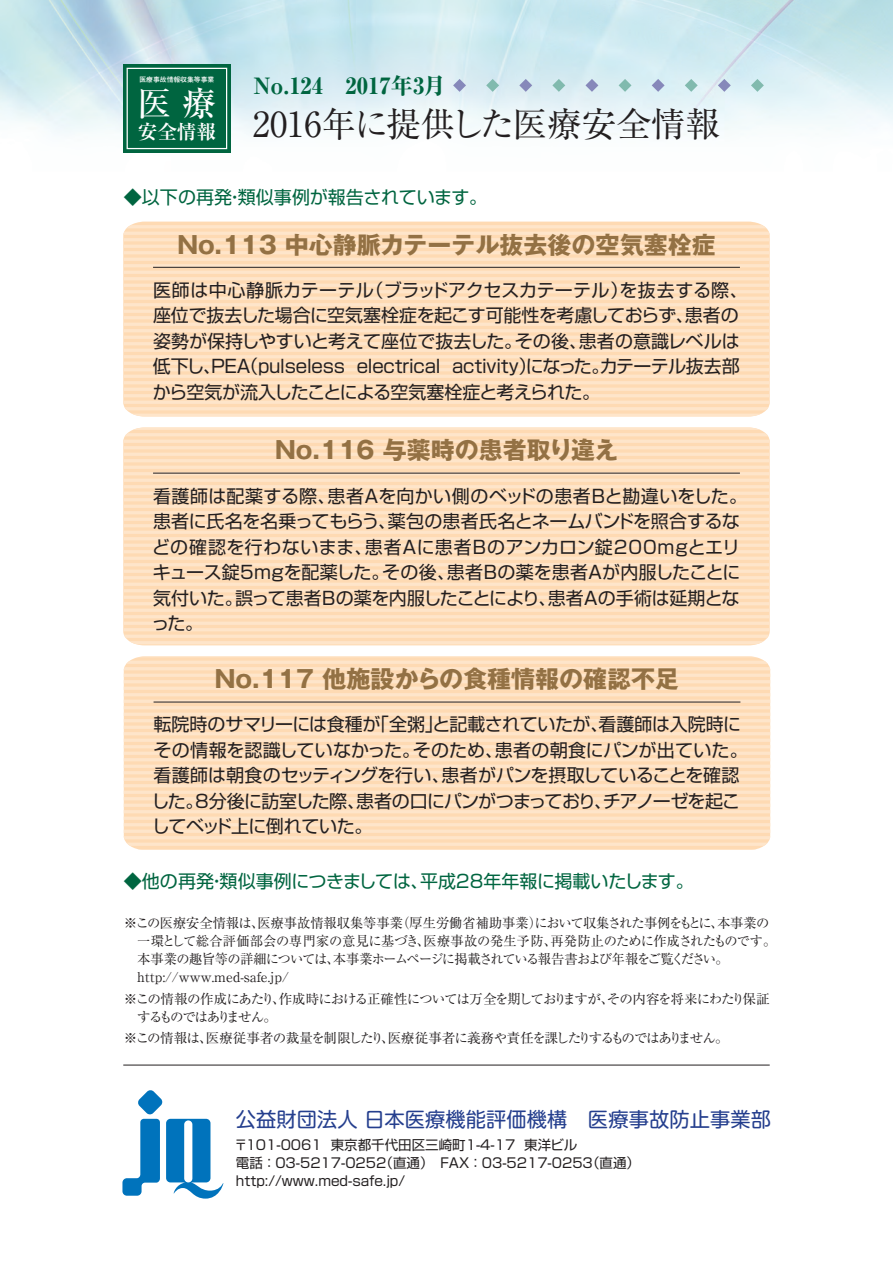
<style>
.page{position:relative;width:893px;height:1263px;background:#fff}
.page>*{position:absolute;margin:0;border:0;box-sizing:border-box;transform-origin:0 0}
.t1{font:34.5px "Ryumin Pro Regular 90 msp RKSJ H";color:#231f20}
.t2{font:33.75px "Ryumin Pro Medium 90 msp RKSJ H";color:#fff}
.t3{font:24px "Gothic MB101 Pro Bold 90 msp RKSJ H";color:#937144}
.t4{font:22.5px "Ryumin Pro Heavy 90 msp RKSJ H";color:#006540}
.t5{font:20.25px "Shin M Go Pro Regular 90 msp RKSJ H";letter-spacing:.005em;color:#253f8e}
.t6{font:19.5px "Ryumin Pro Bold 90 msp RKSJ H";color:#fff}
.t7{font:18px/25.5px "Shin Go Pro Regular 90 msp RKSJ H";letter-spacing:-.01em;color:#231f20}
.t8{font:18px "Shin Go Pro Regular 90 msp RKSJ H";letter-spacing:-.005em;color:#006540}
.t9{font:13.5px/18px "Shin Go Pro Regular 90 msp RKSJ H";color:#231f20}
.t10{font:13.5px "Ryumin Pro Regular 90 msp RKSJ H";color:#231f20}
.t11{font:13.5px/18px "Ryumin Pro Regular 90 msp RKSJ H";letter-spacing:-.085em;color:#231f20}
.t12{font:13.5px "Ryumin Pro Regular 90 msp RKSJ H";letter-spacing:-.02em;color:#231f20}
.t13{font:13.5px "Ryumin Pro Regular 90 msp RKSJ H";letter-spacing:-.065em;color:#231f20}
.t14{font:13.5px "Ryumin Pro Regular 90 msp RKSJ H";letter-spacing:-.075em;color:#231f20}
.t15{font:6.75px "Futo Go B101 Pro Bold 90 msp RKSJ H";color:#fff}
</style>
<div class="page">
<svg style="left:486px;top:79px;width:13px;height:13px"></svg>
<svg style="left:519px;top:79px;width:13px;height:13px"></svg>
<svg style="left:453px;top:79px;width:13px;height:13px"></svg>
<svg style="left:552px;top:79px;width:13px;height:13px"></svg>
<svg style="left:585px;top:79px;width:13px;height:13px"></svg>
<svg style="left:618px;top:79px;width:13px;height:13px"></svg>
<svg style="left:652px;top:79px;width:12px;height:13px"></svg>
<svg style="left:685px;top:79px;width:13px;height:13px"></svg>
<svg style="left:718px;top:79px;width:13px;height:13px"></svg>
<svg style="left:751px;top:79px;width:13px;height:13px"></svg>
<div style="left:123px;top:64px;width:108px;height:89px;background:#006540"></div>
<div style="left:127px;top:68px;width:100px;height:81px;border:1px solid #fff"></div>
<svg style="left:123px;top:222px;width:647px;height:194px;background:#fddfbe"></svg>
<hr style="left:153px;top:267px;width:587px;height:1px;background:#231f20">
<svg style="left:124px;top:656px;width:646px;height:194px;background:#fddebe"></svg>
<hr style="left:154px;top:702px;width:586px;height:1px;background:#231f20">
<hr style="left:123px;top:1065px;width:647px;height:1px;background:#231f20">
<svg style="left:122px;top:1090px;width:101px;height:109px"></svg>
<svg style="left:123px;top:428px;width:647px;height:217px;background:#fddfbe"></svg>
<hr style="left:153px;top:473px;width:587px;height:1px;background:#231f20">
<p class="t15" style="left:139px;top:77px;width:76px">医療事故情報収集等事業</p>
<p class="t4" style="left:254px;top:77px;width:193px">No.124　2017年3月</p>
<h2 class="t2" style="left:137px;top:90px;width:80px">医 療</h2>
<p class="t6" style="left:138px;top:124px;width:80px">安全情報</p>
<h1 class="t1" style="left:253px;top:111px;width:469px">2016年に提供した医療安全情報</h1>
<p class="t8" style="left:124px;top:191px;width:365px">◆以下の再発・類似事例が報告されています。</p>
<h3 class="t3" style="left:176px;top:235px;width:541px">Ｎｏ.１１３ 中心静脈カテーテル抜去後の空気塞栓症</h3>
<p class="t7" style="left:153px;top:280px;width:596px">医師は中心静脈カテーテル（ブラッドアクセスカテーテル）を抜去する際、座位で抜去した場合に空気塞栓症を起こす可能性を考慮しておらず、患者の姿勢が保持しやすいと考えて座位で抜去した。その後、患者の意識レベルは低下し、PEA（pulseless electrical activity）になった。カテーテル抜去部から空気が流入したことによる空気塞栓症と考えられた。</p>
<h3 class="t3" style="left:273px;top:441px;width:346px">Ｎｏ.１１６ 与薬時の患者取り違え</h3>
<p class="t7" style="left:151px;top:485px;width:597px">看護師は配薬する際、患者Ａを向かい側のベッドの患者Ｂと勘違いをした。患者に氏名を名乗ってもらう、薬包の患者氏名とネームバンドを照合するなどの確認を行わないまま、患者Ａに患者Ｂのアンカロン錠200mgとエリキュース錠5mgを配薬した。その後、患者Ｂの薬を患者Ａが内服したことに気付いた。誤って患者Ｂの薬を内服したことにより、患者Ａの手術は延期となった。</p>
<h3 class="t3" style="left:213px;top:670px;width:468px">Ｎｏ.１１７ 他施設からの食種情報の確認不足</h3>
<p class="t7" style="left:152px;top:714px;width:598px">転院時のサマリーには食種が「全粥」と記載されていたが、看護師は入院時にその情報を認識していなかった。そのため、患者の朝食にパンが出ていた。看護師は朝食のセッティングを行い、患者がパンを摂取していることを確認した。8分後に訪室した際、患者の口にパンがつまっており、チアノーゼを起こしてベッド上に倒れていた。</p>
<p class="t8" style="left:124px;top:875px;width:571px">◆他の再発・類似事例につきましては、平成２8年年報に掲載いたします。</p>
<p class="t10" style="left:124px;top:918px;width:647px">※この医療安全情報は、医療事故情報収集等事業（厚生労働省補助事業）において収集された事例をもとに、本事業の</p>
<p class="t12" style="left:137px;top:936px;width:640px">一環として総合評価部会の専門家の意見に基づき、医療事故の発生予防、再発防止のために作成されたものです。</p>
<p class="t14" style="left:137px;top:954px;width:593px">本事業の趣旨等の詳細については、本事業ホームページに掲載されている報告書および年報をご覧ください。</p>
<p class="t10" style="left:124px;top:972px;width:167px">　http://www.med-safe.jp/</p>
<p class="t11" style="left:137px;top:992px;width:634px;text-indent:-13px">※この情報の作成にあたり、作成時における正確性については万全を期しておりますが、その内容を将来にわたり保証するものではありません。</p>
<p class="t13" style="left:124px;top:1033px;width:606px">※この情報は、医療従事者の裁量を制限したり、医療従事者に義務や責任を課したりするものではありません。</p>
<p class="t5" style="left:236px;top:1112px;width:537px">公益財団法人 日本医療機能評価機構　医療事故防止事業部</p>
<p class="t9" style="left:234px;top:1138px;width:408px">〒101-0061 東京都千代田区三崎町1-4-17 東洋ビル<br>電話 ：03-5217-0252（直通）　ＦＡＸ ：03-5217-0253（直通）http://www.med-safe.jp/</p>
</div>
